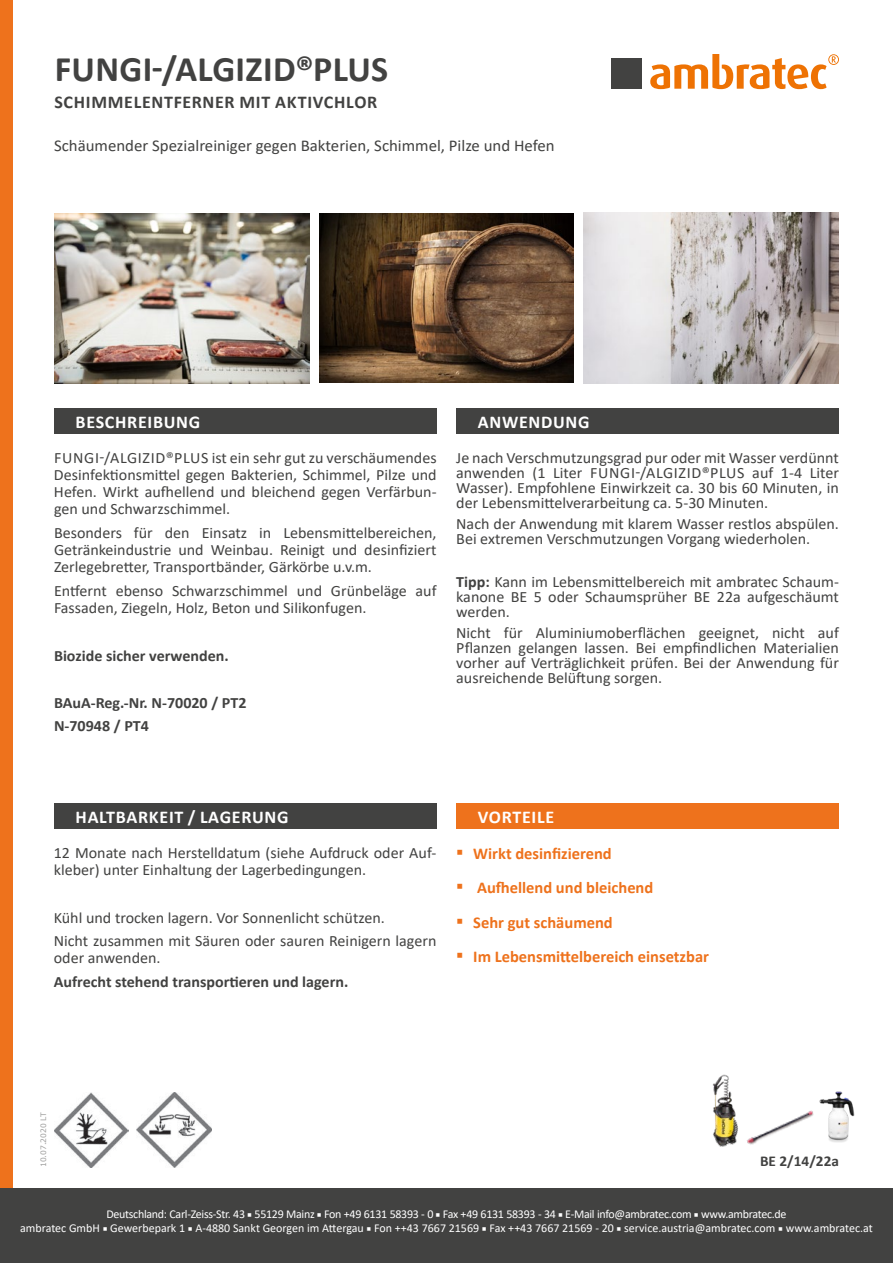
<style>
.page{position:relative;width:893px;height:1263px;background:#fff}
.page>*{position:absolute;margin:0;border:0;box-sizing:border-box;transform-origin:0 0}
.t1{font:700 36px "Calibri";letter-spacing:.01em;color:#424241}
.t2{font:700 18px "Calibri";letter-spacing:.04em;color:#fff}
.t3{font:700 18px "Calibri";letter-spacing:.04em;color:#424241}
.t4{font:700 16.5px "Calibri";color:#ee721c}
.t5{font:16.5px "Calibri";color:#424241}
.t6{font:15.75px/15px "Calibri";color:#424241;text-align:justify}
.t7{font:700 15.75px/23.7px "Calibri";color:#424241}
.t8{font:700 15px "Calibri";color:#424241}
.t9{font:12px/14.4px "Calibri";letter-spacing:-.015em;color:#fff;text-align:center}
.t10{font:7.5px "Verdana";color:#9d9d9c}
.s1{font-weight:700}
.s2{font-weight:400;font-size:21px}
.s3{font-family:"Minion Pro"}
</style>
<div class="page">
<div style="left:0;top:0;width:13px;height:1263px;background:#ee721c"></div>
<div style="left:0;top:1188px;width:893px;height:75px;background:#424241"></div>
<svg style="left:650px;top:54px;width:189px;height:35px"></svg>
<div style="left:611px;top:58px;width:31px;height:31px;background:#424241"></div>
<div style="left:456px;top:804px;width:383px;height:25px;background:#ee721c"></div>
<div style="left:456px;top:408px;width:383px;height:26px;background:#424241"></div>
<div style="left:54px;top:408px;width:383px;height:26px;background:#424241"></div>
<img style="left:54px;top:213px;width:255px;height:171px">
<img style="left:584px;top:212px;width:255px;height:171px">
<img style="left:320px;top:213px;width:254px;height:169px">
<img style="left:54px;top:1093px;width:74px;height:74px">
<img style="left:137px;top:1092px;width:75px;height:75px">
<img style="left:712px;top:1075px;width:26px;height:72px">
<img style="left:747px;top:1110px;width:67px;height:35px">
<img style="left:819px;top:1091px;width:36px;height:51px">
<div style="left:54px;top:804px;width:383px;height:25px;background:#424241"></div>
<h1 class="t1" style="left:55px;top:44px;width:335px">FUNGI-/ALGIZID®PLUS</h1>
<p class="t3" style="left:54px;top:89px;width:325px">SCHIMMELENTFERNER MIT AKTIVCHLOR</p>
<p class="t5" style="left:54px;top:134px;width:502px">Schäumender Spezialreiniger gegen Bakterien, Schimmel, Pilze und Hefen</p>
<p class="t2" style="left:76px;top:409px;width:126px">BESCHREIBUNG</p>
<p class="t2" style="left:478px;top:409px;width:113px">ANWENDUNG</p>
<p class="t6" style="left:54px;top:448px;width:384px;line-height:17.2px">FUNGI-/ALGIZID®PLUS ist ein sehr gut zu verschäumendes Desinfektionsmittel gegen Bakterien, Schimmel, Pilze und Hefen. Wirkt aufhellend und bleichend gegen Verfärbun&shy;gen und Schwarzschimmel.</p>
<p class="t6" style="left:54px;top:524px;width:384px;line-height:17.2px">Besonders für den Einsatz in Lebensmittelbereichen, Getränkeindustrie und Weinbau. Reinigt und desinfiziert Zerlegebretter, Transportbänder, Gärkörbe u.v.m.</p>
<p class="t6" style="left:54px;top:582px;width:384px;line-height:17.2px">Entfernt ebenso Schwarzschimmel und Grünbeläge auf<br>Fassaden, Ziegeln, Holz, Beton und Silikonfugen.</p>
<p class="t7" style="left:54px;top:643px;width:176px">Biozide sicher verwenden.</p>
<p class="t7" style="left:54px;top:690px;width:194px">BAuA-Reg.-Nr. N-70020 / PT2<br>N-70948 / PT4</p>
<p class="t6" style="left:456px;top:449px;width:384px">Je nach Verschmutzungsgrad pur oder mit Wasser verdünnt anwenden (1 Liter FUNGI-/ALGIZID®PLUS auf 1-4 Liter Wasser). Empfohlene Einwirkzeit ca. 30 bis 60 Minuten, in der Lebensmittelverarbeitung ca. 5-30 Minuten.</p>
<p class="t6" style="left:456px;top:516px;width:384px">Nach der Anwendung mit klarem Wasser restlos abspülen.<br>Bei extremen Verschmutzungen Vorgang wiederholen.</p>
<p class="t6" style="left:456px;top:574px;width:384px"><span class="s1">Tipp:</span> Kann im Lebensmittelbereich mit ambratec Schaum&shy;kanone BE 5 oder Schaumsprüher BE 22a aufgeschäumt werden.</p>
<p class="t6" style="left:456px;top:625px;width:384px">Nicht für Aluminiumoberflächen geeignet, nicht auf Pflanzen gelangen lassen. Bei empfindlichen Materialien vorher auf Verträglichkeit prüfen. Bei der Anwendung für ausreichende Belüftung sorgen.</p>
<p class="t2" style="left:76px;top:804px;width:215px">HALTBARKEIT / LAGERUNG</p>
<p class="t6" style="left:54px;top:844px;width:384px;line-height:17.2px">12 Monate nach Herstelldatum (siehe Aufdruck oder Auf&shy;kleber) unter Einhaltung der Lagerbedingungen.</p>
<p class="t6" style="left:54px;top:905px;width:384px;line-height:23.7px">Kühl und trocken lagern. Vor Sonnenlicht schützen.<br>Nicht zusammen mit Säuren oder sauren Reinigern lagern</p>
<p class="t6" style="left:54px;top:950px;width:108px">oder anwenden.</p>
<p class="t7" style="left:54px;top:970px;width:296px">Aufrecht stehend transportieren und lagern.</p>
<p class="t2" style="left:478px;top:804px;width:78px">VORTEILE</p>
<p class="t4" style="left:456px;top:841px;width:157px"><span class="s2">▪</span> Wirkt desinfizierend</p>
<p class="t4" style="left:456px;top:876px;width:199px"><span class="s2">▪</span> Aufhellend und bleichend</p>
<p class="t4" style="left:456px;top:910px;width:158px"><span class="s2">▪</span> Sehr gut schäumend</p>
<p class="t4" style="left:456px;top:945px;width:254px"><span class="s2">▪</span> Im Lebensmittelbereich einsetzbar</p>
<p class="t10" style="left:39px;top:1167px;width:56px;rotate:-90deg">10.07.2020 LT</p>
<p class="t8" style="left:760px;top:1151px;width:81px">BE 2/14/22a</p>
<p class="t9" style="left:20px;top:1206px;width:854px">Deutschland: Carl-Zeiss-Str. 43 <span class="s3">■</span> 55129 Mainz <span class="s3">■</span> Fon +49 6131 58393 - 0 <span class="s3">■</span> Fax +49 6131 58393 - 34 <span class="s3">■</span> E-Mail info@ambratec.com <span class="s3">■</span> www.ambratec.de<br>ambratec GmbH <span class="s3">■</span> Gewerbepark 1 <span class="s3">■</span> A-4880 Sankt Georgen im Attergau <span class="s3">■</span> Fon ++43 7667 21569 <span class="s3">■</span> Fax ++43 7667 21569 - 20 <span class="s3">■</span> service.austria@ambratec.com <span class="s3">■</span> www.ambratec.at</p>
</div>
